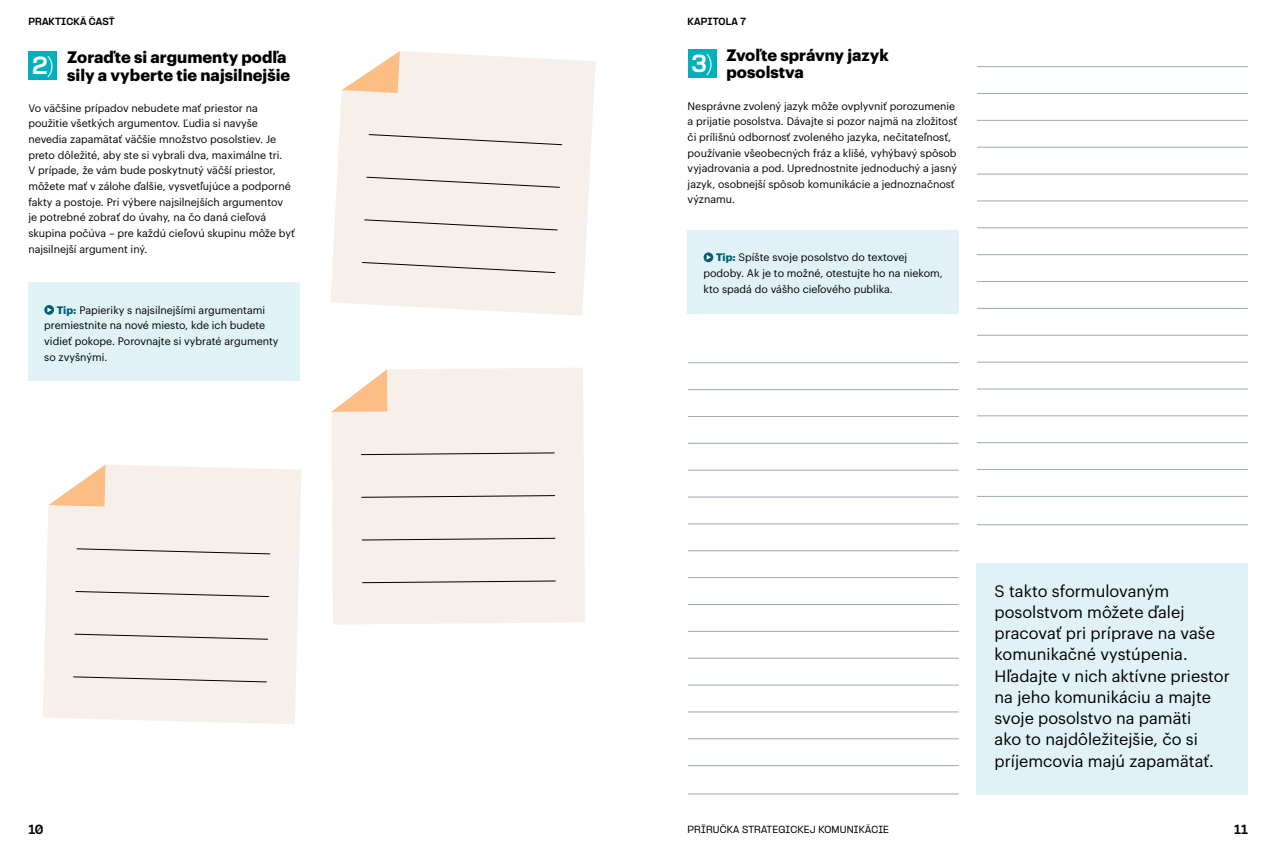
<style>
.page{position:relative;width:1276px;height:851px;background:#fff}
.page>*{position:absolute;margin:0;border:0;box-sizing:border-box;transform-origin:0 0}
.t1{font:800 21px "PP Formula";color:#fff}
.t2{font:16.25px/21.2px "Graphik";color:#000}
.t3{font:700 16.25px/17.5px "Graphik";color:#000}
.t4{font:800 11.25px "PP Formula";color:#000}
.t5{font:10.62px/15.6px "Graphik";color:#000}
.t6{font:500 8.75px "PP Formula";letter-spacing:.02em;color:#000}
.t7{font:800 8.75px "PP Formula";letter-spacing:.02em;color:#000}
.s1{font-weight:700;color:#005f73}
</style>
<div class="page">
<div style="left:28px;top:51px;width:29px;height:29px;background:#00b1bb"></div>
<div style="left:687px;top:49px;width:29px;height:29px;background:#00b1bb"></div>
<div style="left:976px;top:562px;width:271px;height:232px;background:#e0f2f5"></div>
<div style="left:28px;top:282px;width:271px;height:98px;background:#e0f2f5"></div>
<svg style="left:44px;top:305px;width:10px;height:10px"></svg>
<svg style="left:47px;top:307px;width:5px;height:5px"></svg>
<div style="left:687px;top:230px;width:271px;height:83px;background:#e0f2f5"></div>
<svg style="left:703px;top:252px;width:10px;height:10px"></svg>
<svg style="left:706px;top:255px;width:5px;height:5px"></svg>
<hr style="left:977px;top:281px;width:270px;height:1px;background:#9caab3">
<hr style="left:688px;top:550px;width:270px;height:1px;background:#9caab3">
<hr style="left:977px;top:174px;width:270px;height:1px;background:#9caab3">
<hr style="left:688px;top:443px;width:270px;height:1px;background:#9caab3">
<hr style="left:977px;top:93px;width:270px;height:1px;background:#9caab3">
<hr style="left:688px;top:362px;width:270px;height:1px;background:#9caab3">
<hr style="left:977px;top:227px;width:270px;height:1px;background:#9caab3">
<hr style="left:688px;top:496px;width:270px;height:1px;background:#9caab3">
<hr style="left:977px;top:335px;width:270px;height:1px;background:#9caab3">
<hr style="left:688px;top:604px;width:270px;height:1px;background:#9caab3">
<hr style="left:977px;top:388px;width:270px;height:1px;background:#9caab3">
<hr style="left:688px;top:657px;width:270px;height:1px;background:#9caab3">
<hr style="left:977px;top:442px;width:270px;height:1px;background:#9caab3">
<hr style="left:688px;top:711px;width:270px;height:1px;background:#9caab3">
<hr style="left:977px;top:496px;width:270px;height:1px;background:#9caab3">
<hr style="left:688px;top:765px;width:270px;height:1px;background:#9caab3">
<hr style="left:977px;top:524px;width:270px;height:1px;background:#9caab3">
<hr style="left:688px;top:793px;width:270px;height:1px;background:#9caab3">
<hr style="left:977px;top:120px;width:270px;height:1px;background:#9caab3">
<hr style="left:688px;top:389px;width:270px;height:1px;background:#9caab3">
<hr style="left:977px;top:308px;width:270px;height:1px;background:#9caab3">
<hr style="left:688px;top:577px;width:270px;height:1px;background:#9caab3">
<hr style="left:977px;top:362px;width:270px;height:1px;background:#9caab3">
<hr style="left:688px;top:631px;width:270px;height:1px;background:#9caab3">
<hr style="left:977px;top:415px;width:270px;height:1px;background:#9caab3">
<hr style="left:688px;top:684px;width:270px;height:1px;background:#9caab3">
<hr style="left:977px;top:469px;width:270px;height:1px;background:#9caab3">
<hr style="left:688px;top:738px;width:270px;height:1px;background:#9caab3">
<hr style="left:977px;top:200px;width:270px;height:1px;background:#9caab3">
<hr style="left:688px;top:470px;width:270px;height:1px;background:#9caab3">
<hr style="left:977px;top:254px;width:270px;height:1px;background:#9caab3">
<hr style="left:688px;top:523px;width:270px;height:1px;background:#9caab3">
<hr style="left:977px;top:147px;width:270px;height:1px;background:#9caab3">
<hr style="left:688px;top:416px;width:270px;height:1px;background:#9caab3">
<hr style="left:977px;top:66px;width:270px;height:1px;background:#9caab3">
<div style="left:43px;top:465px;width:258px;height:259px;background:#f7f0ea"></div>
<svg style="left:48px;top:464px;width:58px;height:42px"></svg>
<svg style="left:76px;top:548px;width:194px;height:6px"></svg>
<svg style="left:75px;top:590px;width:194px;height:7px"></svg>
<svg style="left:74px;top:633px;width:194px;height:7px"></svg>
<svg style="left:73px;top:676px;width:194px;height:6px"></svg>
<svg style="left:331px;top:51px;width:264px;height:264px;background:#f7f1eb"></svg>
<svg style="left:342px;top:51px;width:58px;height:42px"></svg>
<svg style="left:368px;top:134px;width:194px;height:11px;background:#e0dad4"></svg>
<svg style="left:366px;top:176px;width:194px;height:12px;background:#e2dbd6"></svg>
<svg style="left:364px;top:219px;width:194px;height:12px;background:#e2dbd6"></svg>
<svg style="left:362px;top:262px;width:194px;height:11px;background:#e0dad4"></svg>
<div style="left:331px;top:368px;width:254px;height:256px;background:#f7f0ea"></div>
<svg style="left:331px;top:369px;width:56px;height:43px"></svg>
<svg style="left:361px;top:452px;width:194px;height:3px"></svg>
<svg style="left:361px;top:495px;width:194px;height:3px"></svg>
<svg style="left:361px;top:537px;width:195px;height:3px"></svg>
<svg style="left:362px;top:580px;width:194px;height:3px"></svg>
<p class="t7" style="left:28px;top:16px;width:88px">PRAKTICKÁ ČASŤ</p>
<p class="t7" style="left:687px;top:16px;width:60px">KAPITOLA 7</p>
<h2 class="t3" style="left:67px;top:47px;width:225px">Zoraďte si argumenty podľa sily a vyberte tie najsilnejšie</h2>
<h2 class="t3" style="left:726px;top:45px;width:164px">Zvoľte správny jazyk posolstva</h2>
<p class="t5" style="left:28px;top:99px;width:268px">Vo väčšine prípadov nebudete mať priestor na použitie všetkých argumentov. Ľudia si navyše nevedia zapamätať väčšie množstvo posolstiev. Je preto dôležité, aby ste si vybrali dva, maximálne tri.<br>V prípade, že vám bude poskytnutý väčší priestor, môžete mať v zálohe ďalšie, vysvetľujúce a podporné fakty a postoje. Pri výbere najsilnejších argumentov<br>je potrebné zobrať do úvahy, na čo daná cieľová skupina počúva – pre každú cieľovú skupinu môže byť najsilnejší argument iný.</p>
<p class="t5" style="left:687px;top:97px;width:271px">Nesprávne zvolený jazyk môže ovplyvniť porozumenie a prijatie posolstva. Dávajte si pozor najmä na zložitosť či prílišnú odbornosť zvoleného jazyka, nečitateľnosť, používanie všeobecných fráz a klišé, vyhýbavý spôsob vyjadrovania a pod. Uprednostnite jednoduchý a jasný jazyk, osobnejší spôsob komunikácie a jednoznačnosť významu.</p>
<h1 class="t1" style="left:32px;top:53px;width:23px">2)</h1>
<h1 class="t1" style="left:691px;top:51px;width:22px">3)</h1>
<p class="t5" style="left:703px;top:249px;width:241px;text-indent:13px"><span class="s1">Tip:</span> Spíšte svoje posolstvo do textovej podoby. Ak je to možné, otestujte ho na niekom, kto spadá do vášho cieľového publika.</p>
<p class="t5" style="left:44px;top:301px;width:236px;text-indent:13px"><span class="s1">Tip:</span> Papieriky s najsilnejšími argumentami premiestnite na nové miesto, kde ich budete vidieť pokope. Porovnajte si vybraté argumenty so zvyšnými.</p>
<p class="t2" style="left:994px;top:578px;width:237px">S takto sformulovaným posolstvom môžete ďalej pracovať pri príprave na vaše komunikačné vystúpenia.<br>Hľadajte v nich aktívne priestor na jeho komunikáciu a majte svoje posolstvo na pamäti<br>ako to najdôležitejšie, čo si príjemcovia majú zapamätať.</p>
<p class="t4" style="left:28px;top:822px;width:17px">10</p>
<p class="t6" style="left:687px;top:823px;width:203px">PRÍRUČKA STRATEGICKEJ KOMUNIKÁCIE</p>
<p class="t4" style="left:1234px;top:822px;width:15px">11</p>
</div>
